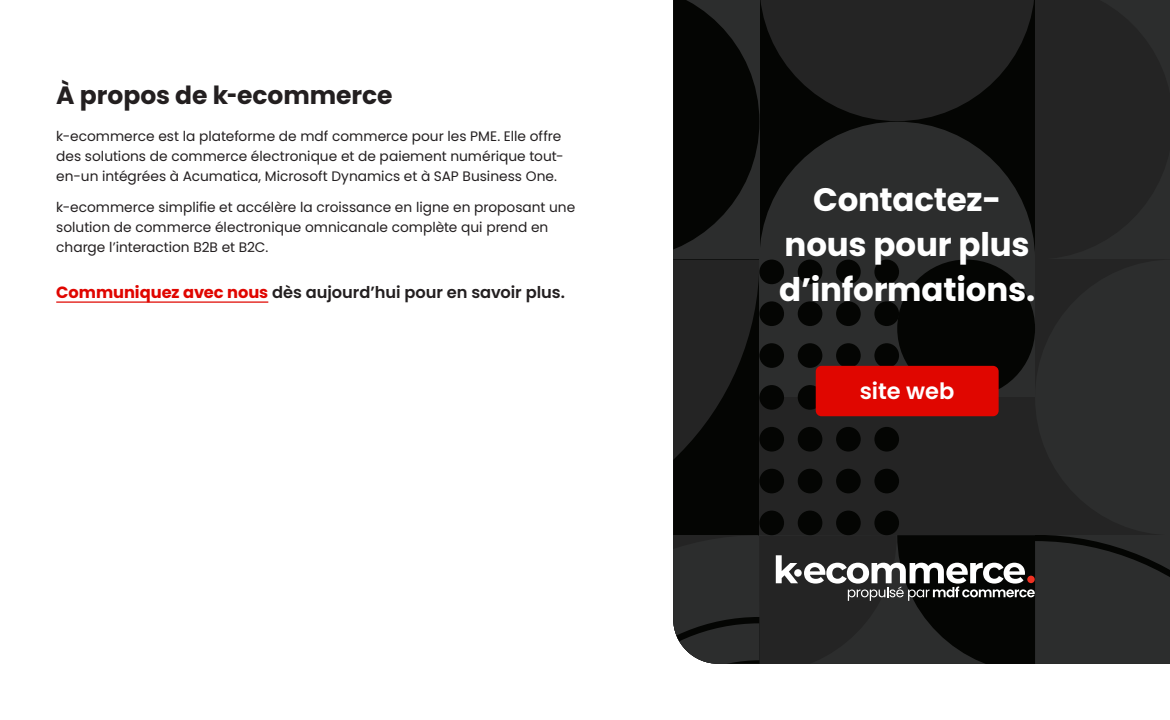
<style>
.page{position:relative;width:1170px;height:720px;background:#fff}
.page>*{position:absolute;margin:0;border:0;box-sizing:border-box;transform-origin:0 0}
.t1{font:700 32.5px/45px "Poppins";letter-spacing:-.005em;color:#fff;text-align:center}
.t2{font:700 25px "Poppins";letter-spacing:-.005em;color:#231f20}
.t3{font:600 22.5px "Poppins";color:#fff}
.t4{font:600 16.25px "Poppins";letter-spacing:-.005em;color:#231f20}
.t5{font:13.75px/20px "Poppins";color:#231f20}
.s1{font-weight:700;color:#e00600}
</style>
<div class="page">
<hr style="left:56px;top:301px;width:212px;height:2px;background:#e00600">
<svg style="left:673px;top:0;width:497px;height:664px;background:#262120"></svg>
<h2 class="t2" style="left:56px;top:81px;width:338px">À propos de k-ecommerce</h2>
<p class="t5" style="left:56px;top:126px;width:509px">k-ecommerce est la plateforme de mdf commerce pour les PME. Elle offre des solutions de commerce électronique et de paiement numérique tout&shy;en-un intégrées à Acumatica, Microsoft Dynamics et à SAP Business One.</p>
<p class="t5" style="left:56px;top:197px;width:521px">k-ecommerce simplifie et accélère la croissance en ligne en proposant une solution de commerce électronique omnicanale complète qui prend en charge l’interaction B2B et B2C.</p>
<p class="t4" style="left:56px;top:283px;width:510px"><span class="s1">Communiquez avec nous</span> dès aujourd’hui pour en savoir plus.</p>
<h1 class="t1" style="left:779px;top:177px;width:258px">Contactez&shy;nous pour plus d’informations.</h1>
<h3 class="t3" style="left:860px;top:378px;width:96px">site web</h3>
</div>
